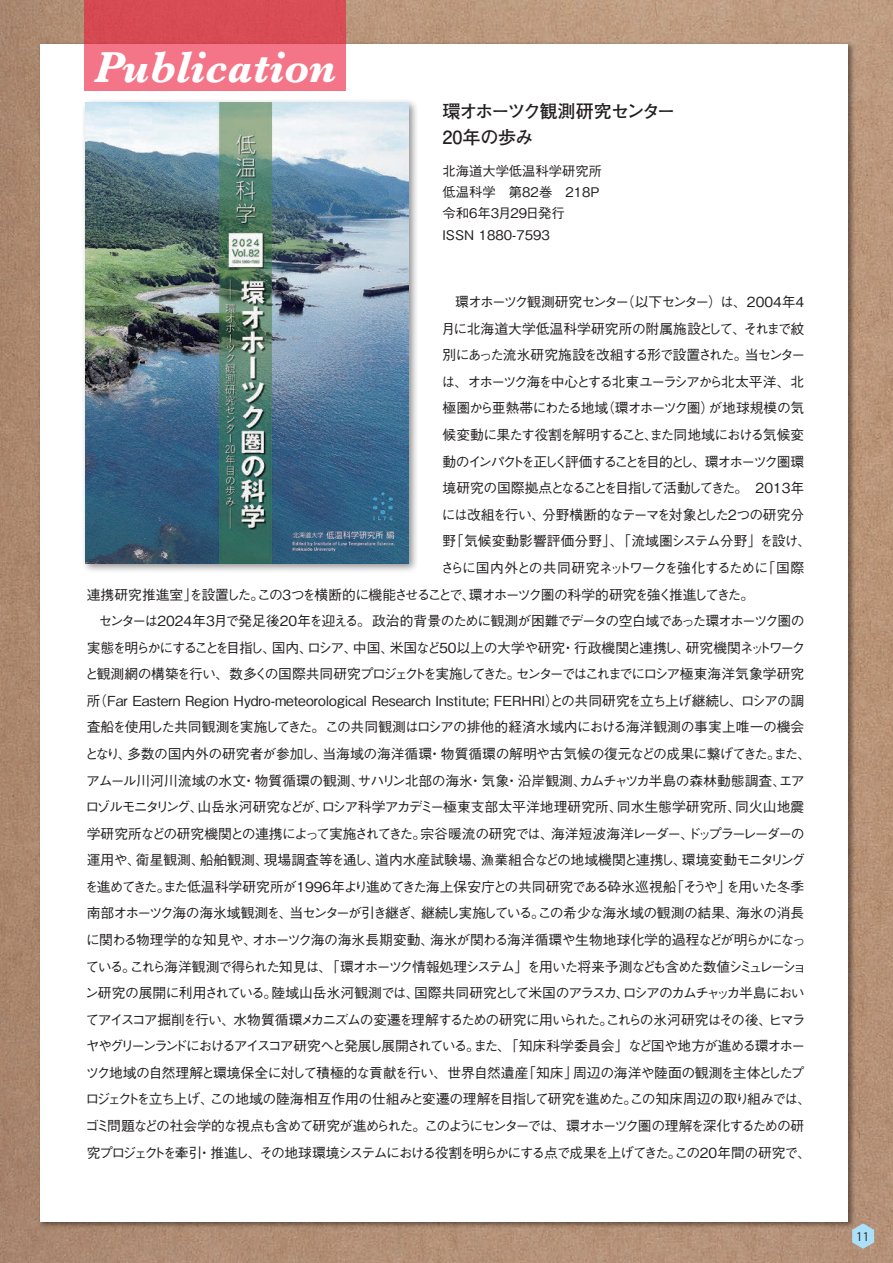
<style>
.page{position:relative;width:893px;height:1263px;background:#fff}
.page>*{position:absolute;margin:0;border:0;box-sizing:border-box;transform-origin:0 0}
.t1{font:italic 700 45px "Baskerville";color:#fff}
.t2{font:700 18px/25.5px "Futo Go B101 Pro";letter-spacing:-.055em;color:#231f20}
.t3{font:500 13.8px "Gothic BBB Pro";letter-spacing:-.065em;color:#231f20}
.t4{font:500 13.8px "Gothic BBB Pro";color:#231f20}
.t5{font:500 13.8px "Gothic BBB Pro";letter-spacing:-.115em;color:#231f20}
.t6{font:500 13.8px "Gothic BBB Pro";letter-spacing:-.03em;color:#231f20}
.t7{font:500 13.8px "Gothic BBB Pro";letter-spacing:-.125em;color:#231f20}
.t8{font:500 13.8px "Gothic BBB Pro";letter-spacing:-.1em;color:#231f20}
.t9{font:500 13.8px "Gothic BBB Pro";letter-spacing:-.095em;color:#231f20}
.t10{font:500 13.8px "Gothic BBB Pro";letter-spacing:-.105em;color:#231f20}
.t11{font:500 13.8px "Gothic BBB Pro";letter-spacing:-.12em;color:#231f20}
.t12{font:500 13.8px "Gothic BBB Pro";letter-spacing:-.04em;color:#231f20}
.t13{font:500 13.8px "Gothic BBB Pro";letter-spacing:-.025em;color:#231f20}
.t14{font:500 13.8px "Gothic BBB Pro";letter-spacing:-.145em;color:#231f20}
.t15{font:500 13.8px "Gothic BBB Pro";letter-spacing:-.09em;color:#231f20}
.t16{font:500 13.8px "Gothic BBB Pro";letter-spacing:-.085em;color:#231f20}
.t17{font:500 13.35px/21.3px "Gothic BBB Pro";color:#231f20}
.t18{font:11.7px "Koz Go Pr 6 N";color:#231f20}
</style>
<div class="page">
<img style="left:0;top:0;width:893px;height:1263px">
<img style="left:36px;top:39px;width:821px;height:1191px">
<div style="left:40px;top:44px;width:808px;height:1178px;background:#fff"></div>
<svg style="left:84px;top:0;width:262px;height:91px;background:#e6606e"></svg>
<div style="left:81px;top:98px;width:338px;height:475px;background:#231f20;opacity:.5"></div>
<img style="left:85px;top:103px;width:324px;height:460px">
<svg style="left:852px;top:1223px;width:22px;height:26px"></svg>
<h1 class="t1" style="left:94px;top:37px;width:243px">Publication</h1>
<h2 class="t2" style="left:442px;top:97px;width:234px">環オホーツク観測研究センター<br>20年の歩み</h2>
<p class="t17" style="left:442px;top:159px;width:161px">北海道大学低温科学研究所低温科学　第82巻　218Ｐ令和6年3月29日発行<br>ISSN 1880-7593</p>
<p class="t3" style="left:455px;top:291px;width:351px">環オホーツク観測研究センター（以下センター）は、2004年4</p>
<p class="t4" style="left:442px;top:317px;width:364px">月に北海道大学低温科学研究所の附属施設として、それまで紋</p>
<p class="t15" style="left:442px;top:344px;width:364px">別にあった流氷研究施設を改組する形で設置された。当センター</p>
<p class="t7" style="left:442px;top:371px;width:364px">は、オホーツク海を中心とする北東ユーラシアから北太平洋、北</p>
<p class="t3" style="left:442px;top:397px;width:363px">極圏から亜熱帯にわたる地域（環オホーツク圏）が地球規模の気</p>
<p class="t3" style="left:442px;top:424px;width:363px">候変動に果たす役割を解明すること、また同地域における気候変</p>
<p class="t14" style="left:442px;top:450px;width:363px">動のインパクトを正しく評価することを目的とし、環オホーツク圏環</p>
<p class="t3" style="left:442px;top:477px;width:363px">境研究の国際拠点となることを目指して活動してきた。 2013年</p>
<p class="t8" style="left:442px;top:503px;width:364px">には改組を行い、分野横断的なテーマを対象とした２つの研究分</p>
<p class="t4" style="left:442px;top:530px;width:370px">野「気候変動影響評価分野」、「流域圏システム分野」を設け、</p>
<p class="t16" style="left:440px;top:557px;width:365px">さらに国内外との共同研究ネットワークを強化するために「国際</p>
<p class="t5" style="left:87px;top:583px;width:669px">連携研究推進室」を設置した。この３つを横断的に機能させることで、環オホーツク圏の科学的研究を強く推進してきた。</p>
<p class="t3" style="left:98px;top:610px;width:708px">センターは2024年3月で発足後20年を迎える。政治的背景のために観測が困難でデータの空白域であった環オホーツク圏の</p>
<p class="t9" style="left:87px;top:636px;width:720px">実態を明らかにすることを目指し、国内、ロシア、中国、米国など50以上の大学や研究・行政機関と連携し、研究機関ネットワーク</p>
<p class="t5" style="left:85px;top:663px;width:721px">と観測網の構築を行い、数多くの国際共同研究プロジェクトを実施してきた。センターではこれまでにロシア極東海洋気象学研究</p>
<p class="t4" style="left:87px;top:689px;width:719px">所（Far Eastern Region Hydro-meteorological Research Institute; FERHRI）との共同研究を立ち上げ継続し、ロシアの調</p>
<p class="t13" style="left:87px;top:716px;width:719px">査船を使用した共同観測を実施してきた。この共同観測はロシアの排他的経済水域内における海洋観測の事実上唯一の機会</p>
<p class="t6" style="left:85px;top:743px;width:728px">となり、多数の国内外の研究者が参加し、当海域の海洋循環・物質循環の解明や古気候の復元などの成果に繋げてきた。また、</p>
<p class="t6" style="left:86px;top:769px;width:720px">アムール川河川流域の水文・物質循環の観測、サハリン北部の海氷・気象・沿岸観測、カムチャツカ半島の森林動態調査、エア</p>
<p class="t4" style="left:85px;top:796px;width:720px">ロゾルモニタリング、山岳氷河研究などが、ロシア科学アカデミー極東支部太平洋地理研究所、同水生態学研究所、同火山地震</p>
<p class="t8" style="left:87px;top:822px;width:719px">学研究所などの研究機関との連携によって実施されてきた。宗谷暖流の研究では、海洋短波海洋レーダー、ドップラーレーダーの</p>
<p class="t4" style="left:87px;top:849px;width:720px">運用や、衛星観測、船舶観測、現場調査等を通し、道内水産試験場、漁業組合などの地域機関と連携し、環境変動モニタリング</p>
<p class="t3" style="left:85px;top:875px;width:721px">を進めてきた。また低温科学研究所が1996年より進めてきた海上保安庁との共同研究である砕氷巡視船「そうや」を用いた冬季</p>
<p class="t3" style="left:87px;top:902px;width:719px">南部オホーツク海の海氷域観測を、当センターが引き継ぎ、継続し実施している。この希少な海氷域の観測の結果、海氷の消長</p>
<p class="t6" style="left:86px;top:929px;width:721px">に関わる物理学的な知見や、オホーツク海の海氷長期変動、海氷が関わる海洋循環や生物地球化学的過程などが明らかになっ</p>
<p class="t5" style="left:86px;top:955px;width:722px">ている。これら海洋観測で得られた知見は、「環オホーツク情報処理システム」を用いた将来予測なども含めた数値シミュレーショ</p>
<p class="t3" style="left:85px;top:982px;width:721px">ン研究の展開に利用されている。陸域山岳氷河観測では、国際共同研究として米国のアラスカ、ロシアのカムチャッカ半島におい</p>
<p class="t5" style="left:86px;top:1008px;width:721px">てアイスコア掘削を行い、水物質循環メカニズムの変遷を理解するための研究に用いられた。これらの氷河研究はその後、ヒマラ</p>
<p class="t7" style="left:86px;top:1035px;width:721px">ヤやグリーンランドにおけるアイスコア研究へと発展し展開されている。また、「知床科学委員会」など国や地方が進める環オホー</p>
<p class="t12" style="left:85px;top:1062px;width:721px">ツク地域の自然理解と環境保全に対して積極的な貢献を行い、世界自然遺産「知床」周辺の海洋や陸面の観測を主体としたプ</p>
<p class="t3" style="left:85px;top:1088px;width:727px">ロジェクトを立ち上げ、この地域の陸海相互作用の仕組みと変遷の理解を目指して研究を進めた。この知床周辺の取り組みでは、</p>
<p class="t11" style="left:85px;top:1115px;width:721px">ゴミ問題などの社会学的な視点も含めて研究が進められた。このようにセンターでは、環オホーツク圏の理解を深化するための研</p>
<p class="t10" style="left:87px;top:1141px;width:726px">究プロジェクトを牽引・推進し、その地球環境システムにおける役割を明らかにする点で成果を上げてきた。この20年間の研究で、</p>
<p class="t18" style="left:856px;top:1230px;width:14px">11</p>
</div>
